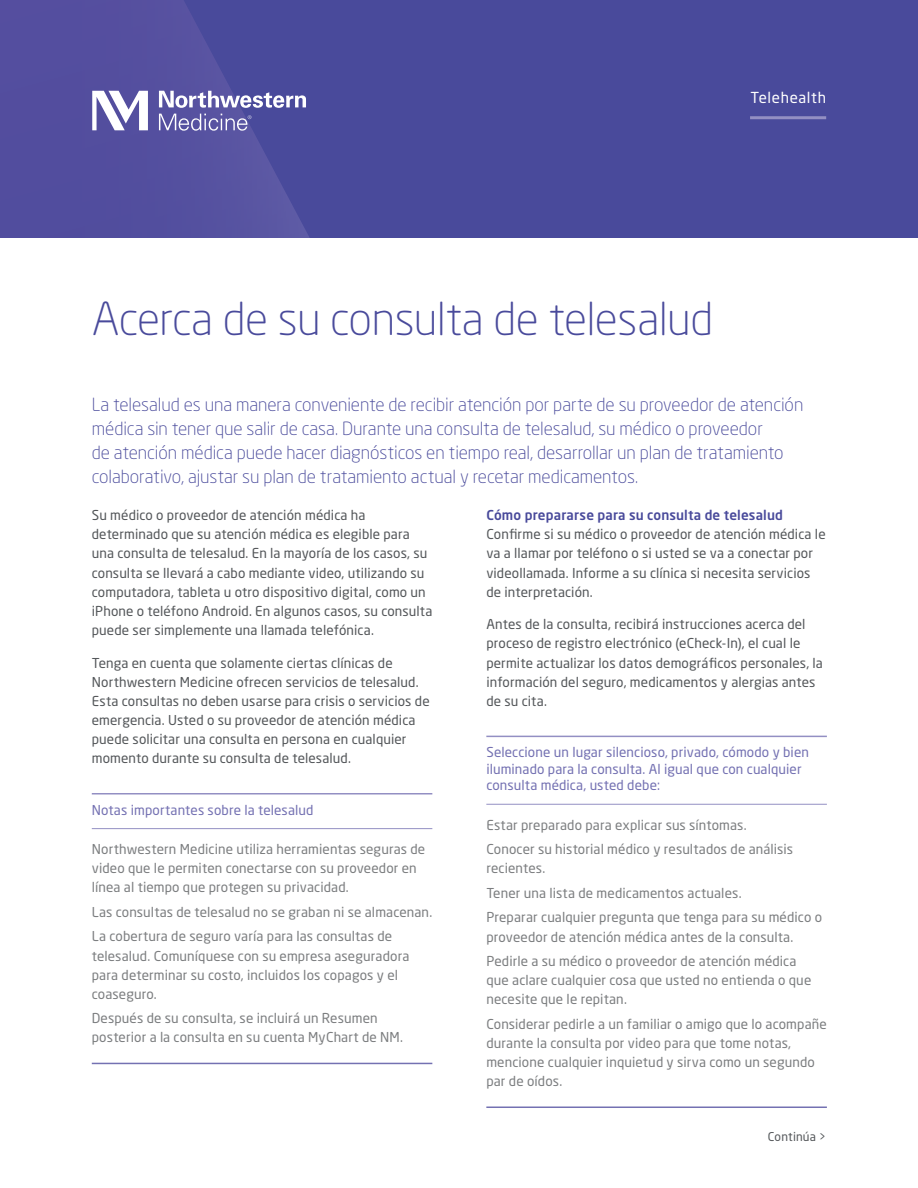
<style>
.page{position:relative;width:918px;height:1188px;background:#fff}
.page>*{position:absolute;margin:0;border:0;box-sizing:border-box;transform-origin:0 0}
.NM_-_Flyer_-_Title{font:300 45px "Neo Sans Pro";letter-spacing:-.015em;color:#494a9b}
.NM_-_Body_Highlight{font:300 18px/24px "Neo Sans Pro";letter-spacing:-.005em;color:#494a9b}
.NM_-_Flyer_-_Service{font:15px "Neo Sans Pro";letter-spacing:.04em;color:#fff}
.NM_-_Body_Copy{font:13.5px/19.2px "Neo Sans Pro";letter-spacing:.01em;color:#54575a}
.NM_-_Bullet_List{font:13.5px/19.2px "Neo Sans Pro";letter-spacing:.01em;color:#7c7e80}
.NM_-_Bullet_List__la{font:13.5px/19.2px "Neo Sans Pro";letter-spacing:.01em;color:#7c7e80}
.NM_-_Bullet_List_Hea{font:13.5px/16.5px "Neo Sans Pro";letter-spacing:.01em;color:#7471b2}
.NM_-_Body_Subhead{font:500 13.5px "Neo Sans Pro";letter-spacing:.01em;color:#494a9b}
.NM_-_Body_Copy-2{font:12px "Neo Sans Pro";letter-spacing:.015em;color:#54575a}
</style>
<div class="page">
<div style="left:0;top:0;width:918px;height:238px;background:#494a9b"></div>
<svg style="left:0;top:0;width:310px;height:238px"></svg>
<hr style="left:92px;top:793px;width:340px;height:2px;background:#938fc3">
<hr style="left:92px;top:828px;width:340px;height:1px;background:#938fc3">
<hr style="left:92px;top:1063px;width:340px;height:1px;background:#7471b2">
<hr style="left:486px;top:736px;width:341px;height:1px;background:#938fc3">
<hr style="left:486px;top:804px;width:341px;height:1px;background:#938fc3">
<hr style="left:486px;top:1107px;width:341px;height:1px;background:#7471b2">
<hr style="left:750px;top:116px;width:76px;height:3px;background:#938fc3">
<svg style="left:159px;top:91px;width:147px;height:17px"></svg>
<svg style="left:92px;top:91px;width:56px;height:39px"></svg>
<svg style="left:159px;top:114px;width:92px;height:17px"></svg>
<p class="NM_-_Flyer_-_Service" style="left:751px;top:89px;width:77px">Telehealth</p>
<p class="NM_-_Flyer_-_Title" style="left:92px;top:291px;width:623px">Acerca de su consulta de telesalud</p>
<p class="NM_-_Body_Highlight" style="left:92px;top:393px;width:713px">La telesalud es una manera conveniente de recibir atención por parte de su proveedor de atención médica sin tener que salir de casa. Durante una consulta de telesalud, su médico o proveedor<br>de atención médica puede hacer diagnósticos en tiempo real, desarrollar un plan de tratamiento colaborativo, ajustar su plan de tratamiento actual y recetar medicamentos.</p>
<p class="NM_-_Body_Copy" style="left:92px;top:505px;width:342px">Su médico o proveedor de atención médica ha determinado que su atención médica es elegible para una consulta de telesalud. En la mayoría de los casos, su consulta se llevará a cabo mediante video, utilizando su computadora, tableta u otro dispositivo digital, como un iPhone o teléfono Android. En algunos casos, su consulta puede ser simplemente una llamada telefónica.</p>
<p class="NM_-_Body_Copy" style="left:92px;top:653px;width:339px">Tenga en cuenta que solamente ciertas clínicas de Northwestern Medicine ofrecen servicios de telesalud.<br>Esta consultas no deben usarse para crisis o servicios de emergencia. Usted o su proveedor de atención médica puede solicitar una consulta en persona en cualquier momento durante su consulta de telesalud.</p>
<p class="NM_-_Body_Subhead" style="left:486px;top:507px;width:298px">Cómo prepararse para su consulta de telesalud</p>
<p class="NM_-_Body_Copy" style="left:486px;top:525px;width:341px">Confirme si su médico o proveedor de atención médica le va a llamar por teléfono o si usted se va a conectar por videollamada. Informe a su clínica si necesita servicios de interpretación.</p>
<p class="NM_-_Body_Copy" style="left:486px;top:615px;width:338px">Antes de la consulta, recibirá instrucciones acerca del proceso de registro electrónico (eCheck-In), el cual le permite actualizar los datos demográficos personales, la información del seguro, medicamentos y alergias antes de su cita.</p>
<p class="NM_-_Bullet_List_Hea" style="left:486px;top:744px;width:324px">Seleccione un lugar silencioso, privado, cómodo y bien iluminado para la consulta. Al igual que con cualquier consulta médica, usted debe:</p>
<p class="NM_-_Bullet_List" style="left:486px;top:815px;width:262px">Estar preparado para explicar sus síntomas.</p>
<p class="NM_-_Bullet_List" style="left:486px;top:840px;width:308px">Conocer su historial médico y resultados de análisis recientes.</p>
<p class="NM_-_Bullet_List" style="left:486px;top:883px;width:257px">Tener una lista de medicamentos actuales.</p>
<p class="NM_-_Bullet_List" style="left:486px;top:908px;width:337px">Preparar cualquier pregunta que tenga para su médico o proveedor de atención médica antes de la consulta.</p>
<p class="NM_-_Bullet_List" style="left:486px;top:951px;width:327px">Pedirle a su médico o proveedor de atención médica que aclare cualquier cosa que usted no entienda o que necesite que le repitan.</p>
<p class="NM_-_Bullet_List__la" style="left:486px;top:1014px;width:342px">Considerar pedirle a un familiar o amigo que lo acompañe durante la consulta por video para que tome notas, mencione cualquier inquietud y sirva como un segundo par de oídos.</p>
<p class="NM_-_Bullet_List_Hea" style="left:92px;top:801px;width:223px">Notas importantes sobre la telesalud</p>
<p class="NM_-_Bullet_List" style="left:92px;top:839px;width:335px">Northwestern Medicine utiliza herramientas seguras de video que le permiten conectarse con su proveedor en línea al tiempo que protegen su privacidad.</p>
<p class="NM_-_Bullet_List" style="left:92px;top:902px;width:342px">Las consultas de telesalud no se graban ni se almacenan.</p>
<p class="NM_-_Bullet_List" style="left:92px;top:927px;width:319px">La cobertura de seguro varía para las consultas de telesalud. Comuníquese con su empresa aseguradora para determinar su costo, incluidos los copagos y el coaseguro.</p>
<p class="NM_-_Bullet_List__la" style="left:92px;top:1009px;width:313px">Después de su consulta, se incluirá un Resumen posterior a la consulta en su cuenta MyChart de NM.</p>
<p class="NM_-_Body_Copy-2" style="left:768px;top:1129px;width:60px">Continúa &gt;</p>
</div>
